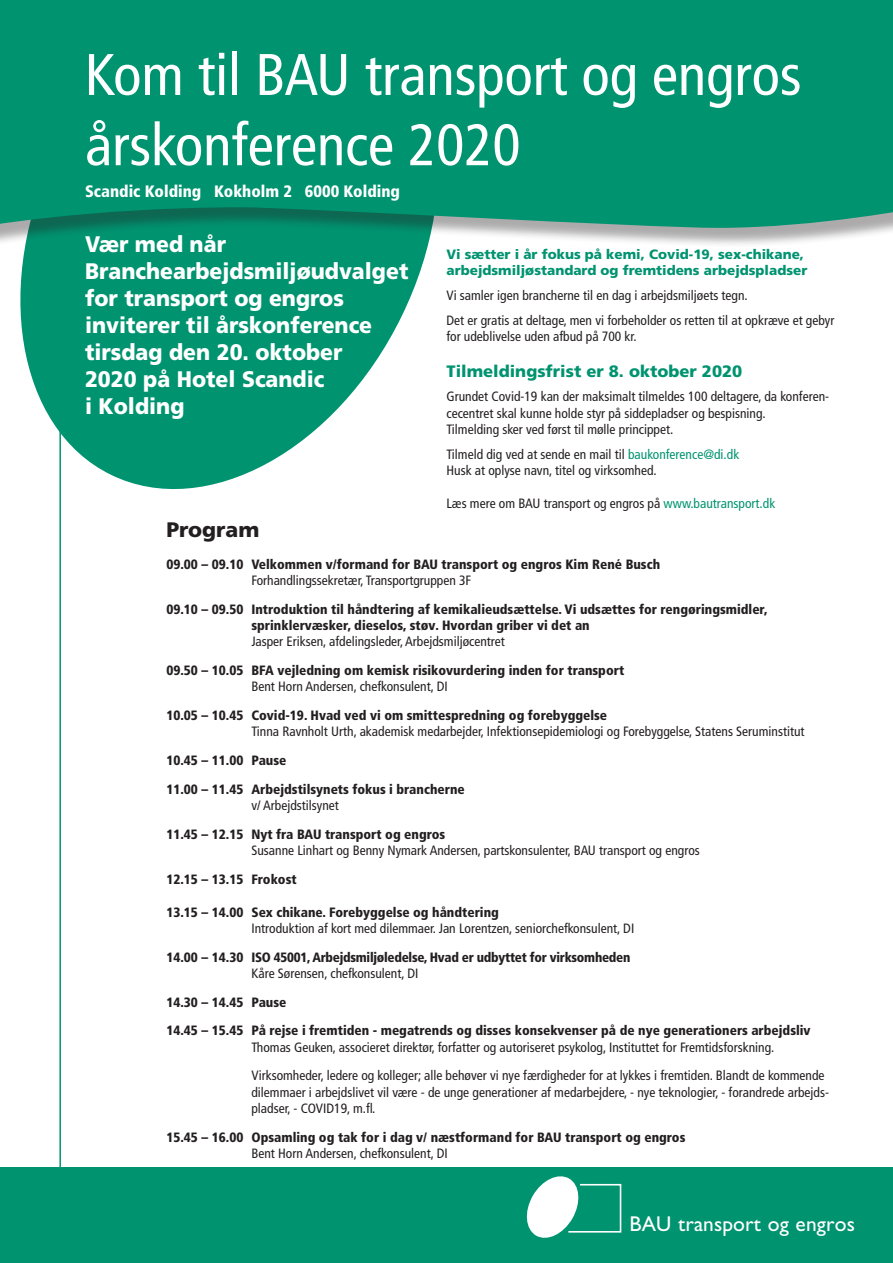
<style>
.page{position:relative;width:893px;height:1263px;background:#fff}
.page>*{position:absolute;margin:0;border:0;box-sizing:border-box;transform-origin:0 0}
.t1{font:condensed 58.5px/70.2px "Frutiger LT Std";color:#fff}
.t2{font:900 22.5px/27px "Frutiger LT Std";color:#fff;scale:.94 1}
.t3{font:21.45px "Gill Sans Std";letter-spacing:.005em;color:#fff}
.t4{font:900 21px "Frutiger LT Std";color:#231f20}
.t5{font:900 condensed 16.5px "Frutiger LT Std";color:#fff}
.t6{font:900 16.5px "Frutiger LT Std";color:#009370}
.t7{font:condensed 13.5px/16.2px "Frutiger LT Std";color:#231f20}
.t8{font:900 condensed 13.5px/28.8px "Frutiger LT Std";color:#231f20}
.t9{font:900 13.5px/16.2px "Frutiger LT Std";color:#009370}
.t10{font:900 condensed 13.5px "Frutiger LT Std";letter-spacing:-.02em;color:#231f20}
.s1{color:#009370}
</style>
<div class="page">
<hr style="left:59px;top:201px;width:2px;height:1012px;background:#009370">
<svg style="left:20px;top:248px;width:408px;height:273px;fill:#009370"></svg>
<div style="left:0;top:1167px;width:893px;height:96px;background:#009370"></div>
<div style="left:0;top:0;width:893px;height:248px;background:#231f20;opacity:.38"></div>
<div style="left:0;top:0;width:893px;height:228px;background:#009370"></div>
<svg style="left:526px;top:1176px;width:96px;height:62px"></svg>
<h1 class="t1" style="left:85px;top:40px;width:718px">Kom til BAU transport og engros årskonference 2020</h1>
<p class="t5" style="left:85px;top:181px;width:316px">Scandic Kolding Kokholm 2 6000 Kolding</p>
<h2 class="t2" style="left:85px;top:230px;width:345px">Vær med når<br>Branchearbejdsmiljøudvalget for transport og engros inviterer til årskonference tirsdag den 20. oktober<br>2020 på Hotel Scandic<br>i Kolding</h2>
<p class="t9" style="left:446px;top:246px;width:362px">Vi sætter i år fokus på kemi, Covid-19, sex-chikane, arbejdsmiljøstandard og fremtidens arbejdspladser</p>
<p class="t7" style="left:446px;top:283px;width:389px;line-height:24.8px">Vi samler igen brancherne til en dag i arbejdsmiljøets tegn.<br>Det er gratis at deltage, men vi forbeholder os retten til at opkræve et gebyr</p>
<p class="t7" style="left:446px;top:328px;width:192px">for udeblivelse uden afbud på 700 kr.</p>
<p class="t6" style="left:446px;top:361px;width:297px">Tilmeldingsfrist er 8. oktober 2020</p>
<p class="t7" style="left:446px;top:389px;width:384px">Grundet Covid-19 kan der maksimalt tilmeldes 100 deltagere, da konferen&shy;cecentret skal kunne holde styr på siddepladser og bespisning.<br>Tilmelding sker ved først til mølle princippet.</p>
<p class="t7" style="left:446px;top:446px;width:294px">Tilmeld dig ved at sende en mail til <span class="s1">baukonference@di.dk<br></span>Husk at oplyse navn, titel og virksomhed.</p>
<p class="t7" style="left:446px;top:496px;width:330px">Læs mere om BAU transport og engros på <span class="s1">www.bautransport.dk</span></p>
<h3 class="t4" style="left:166px;top:517px;width:94px">Program</h3>
<p class="t8" style="left:166px;top:550px;width:495px">09.00 – 09.10 Velkommen v/formand for BAU transport og engros Kim René Busch</p>
<p class="t7" style="left:251px;top:573px;width:221px">Forhandlingssekretær, Transportgruppen 3F</p>
<p class="t8" style="left:251px;top:601px;width:518px;line-height:16.2px;text-indent:-85px">09.10 – 09.50 Introduktion til håndtering af kemikalieudsættelse. Vi udsættes for rengøringsmidler, sprinklervæsker, dieselos, støv. Hvordan griber vi det an</p>
<p class="t7" style="left:251px;top:634px;width:255px">Jasper Eriksen, afdelingsleder, Arbejdsmiljøcentret</p>
<p class="t8" style="left:166px;top:656px;width:459px">09.50 – 10.05 BFA vejledning om kemisk risikovurdering inden for transport</p>
<p class="t7" style="left:251px;top:679px;width:198px">Bent Horn Andersen, chefkonsulent, DI</p>
<p class="t8" style="left:166px;top:701px;width:442px">10.05 – 10.45 Covid-19. Hvad ved vi om smittespredning og forebyggelse</p>
<p class="t7" style="left:251px;top:724px;width:554px">Tinna Ravnholt Urth, akademisk medarbejder, Infektionsepidemiologi og Forebyggelse, Statens Seruminstitut</p>
<p class="t8" style="left:166px;top:746px;width:300px">10.45 – 11.00 Pause<br>11.00 – 11.45 Arbejdstilsynets fokus i brancherne</p>
<p class="t7" style="left:251px;top:798px;width:89px">v/ Arbejdstilsynet</p>
<p class="t8" style="left:166px;top:820px;width:280px">11.45 – 12.15 Nyt fra BAU transport og engros</p>
<p class="t7" style="left:251px;top:843px;width:450px">Susanne Linhart og Benny Nymark Andersen, partskonsulenter, BAU transport og engros</p>
<p class="t8" style="left:166px;top:865px;width:132px">12.15 – 13.15 Frokost</p>
<p class="t8" style="left:166px;top:897px;width:334px">13.15 – 14.00 Sex chikane. Forebyggelse og håndtering</p>
<p class="t7" style="left:251px;top:920px;width:384px">Introduktion af kort med dilemmaer. Jan Lorentzen, seniorchefkonsulent, DI</p>
<p class="t10" style="left:166px;top:949px;width:466px">14.00 – 14.30 ISO 45001, Arbejdsmiljøledelse, Hvad er udbyttet for virksomheden</p>
<p class="t7" style="left:251px;top:965px;width:168px">Kåre Sørensen, chefkonsulent, DI</p>
<p class="t8" style="left:166px;top:987px;width:646px">14.30 – 14.45 Pause<br>14.45 – 15.45 På rejse i fremtiden - megatrends og disses konsekvenser på de nye generationers arbejdsliv</p>
<p class="t7" style="left:251px;top:1032px;width:575px;line-height:28.8px">Thomas Geuken, associeret direktør, forfatter og autoriseret psykolog, Instituttet for Fremtidsforskning.<br>Virksomheder, ledere og kolleger; alle behøver vi nye færdigheder for at lykkes i fremtiden. Blandt de kommende</p>
<p class="t7" style="left:251px;top:1084px;width:579px">dilemmaer i arbejdslivet vil være - de unge generationer af medarbejdere, - nye teknologier, - forandrede arbejds&shy;pladser, - COVID19, m.fl.</p>
<p class="t8" style="left:166px;top:1122px;width:520px">15.45 – 16.00 Opsamling og tak for i dag v/ næstformand for BAU transport og engros</p>
<p class="t7" style="left:251px;top:1145px;width:198px">Bent Horn Andersen, chefkonsulent, DI</p>
<h3 class="t3" style="left:630px;top:1211px;width:227px">BAU transport og engros</h3>
</div>
